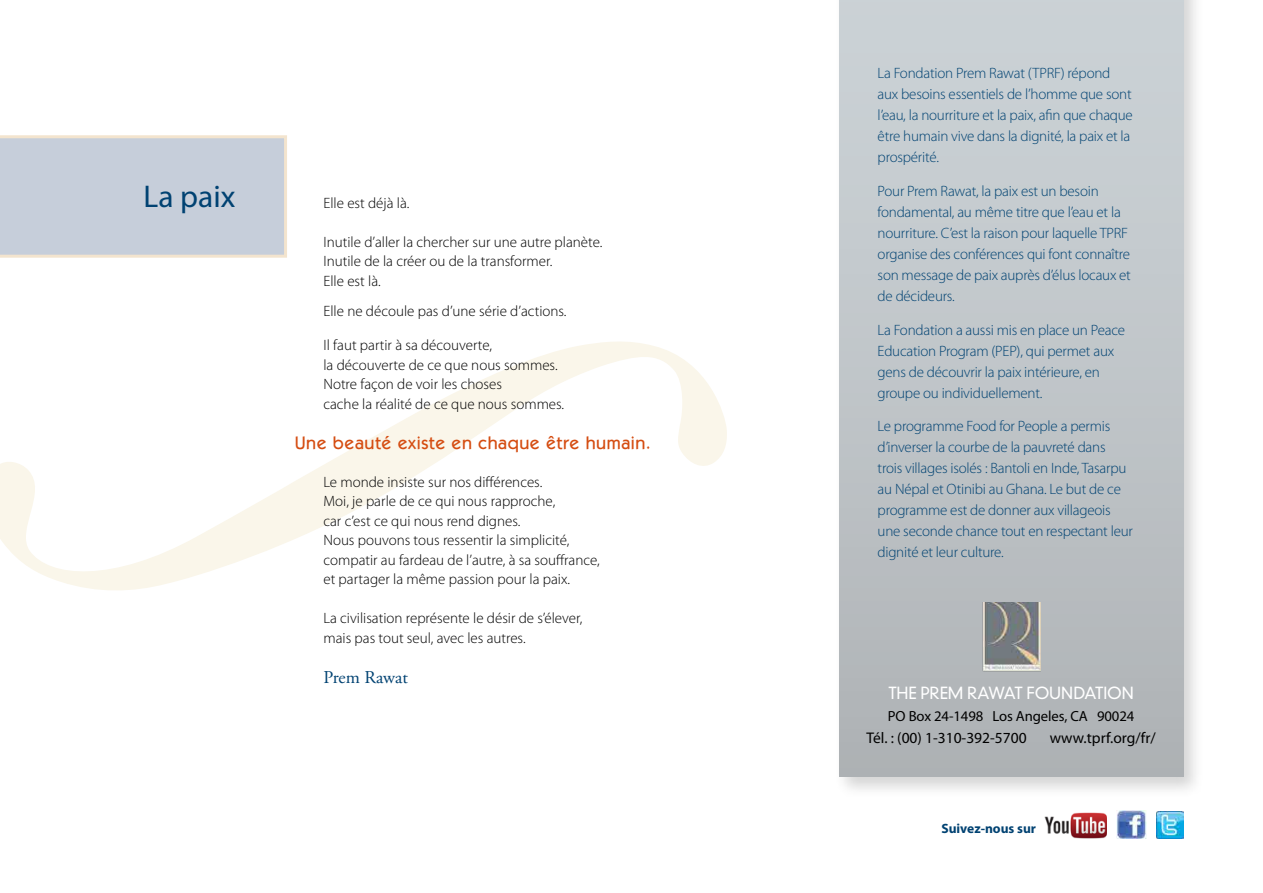
<style>
.page{position:relative;width:1263px;height:893px;background:#fff}
.page>*{position:absolute;margin:0;border:0;box-sizing:border-box;transform-origin:0 0}
.t1{font:31.5px "Myriad Pro";color:#004272}
.t2{font:500 18px "Itc Kabel";letter-spacing:.03em;color:#d54d12}
.t3{font:18px "Adobe Garamond Pro";color:#004272}
.t4{font:300 16.2px "DIN Neuzeit Grotesk";letter-spacing:-.01em;color:#fff}
.t5{font:15.45px "Myriad Pro";color:#000}
.t6{font:300 15px/21px "Myriad Pro";letter-spacing:-.015em;color:#004272}
.t7{font:300 15px/19.5px "Myriad Pro";color:#000}
.t8{font:14.7px "Myriad Pro";letter-spacing:-.005em;color:#000}
.t9{font:700 13.5px "Myriad Pro";color:#004272}
</style>
<div class="page">
<div style="left:834px;top:0;width:371px;height:798px;background:#000;opacity:.17"></div>
<div style="left:839px;top:0;width:344px;height:777px;background:linear-gradient(to bottom,#cdd4d8,#afb3b6)"></div>
<svg style="left:0;top:341px;width:727px;height:249px"></svg>
<svg style="left:0;top:135px;width:287px;height:123px;background:#c8cfd9"></svg>
<img style="left:1116px;top:810px;width:30px;height:29px">
<img style="left:1044px;top:812px;width:62px;height:27px">
<img style="left:1157px;top:812px;width:26px;height:26px">
<img style="left:982px;top:603px;width:58px;height:69px">
<h1 class="t1" style="left:144px;top:177px;width:93px">La paix</h1>
<p class="t7" style="left:323px;top:193px;width:88px">Elle est déjà là.</p>
<p class="t7" style="left:323px;top:232px;width:281px">Inutile d’aller la chercher sur une autre planète.<br>Inutile de la créer ou de la transformer.<br>Elle est là.</p>
<p class="t7" style="left:323px;top:301px;width:245px">Elle ne découle pas d’une série d’actions.</p>
<p class="t7" style="left:323px;top:336px;width:242px">Il faut partir à sa découverte,<br>la découverte de ce que nous sommes.<br>Notre façon de voir les choses<br>cache la réalité de ce que nous sommes.</p>
<p class="t2" style="left:295px;top:432px;width:358px">Une beauté existe en chaque être humain.</p>
<p class="t7" style="left:323px;top:472px;width:278px">Le monde insiste sur nos différences.<br>Moi, je parle de ce qui nous rapproche,<br>car c’est ce qui nous rend dignes.<br>Nous pouvons tous ressentir la simplicité, compatir au fardeau de l’autre, à sa souffrance, et partager la même passion pour la paix.</p>
<p class="t7" style="left:323px;top:609px;width:261px">La civilisation représente le désir de s’élever, mais pas tout seul, avec les autres.</p>
<p class="t3" style="left:323px;top:667px;width:86px">Prem Rawat</p>
<p class="t6" style="left:878px;top:63px;width:257px">La Fondation Prem Rawat (TPRF) répond aux besoins essentiels de l’homme que sont l’eau, la nourriture et la paix, afin que chaque être humain vive dans la dignité, la paix et la prospérité.</p>
<p class="t6" style="left:878px;top:181px;width:255px">Pour Prem Rawat, la paix est un besoin fondamental, au même titre que l’eau et la nourriture. C’est la raison pour laquelle TPRF organise des conférences qui font connaître son message de paix auprès d’élus locaux et de décideurs.</p>
<p class="t6" style="left:878px;top:319px;width:249px">La Fondation a aussi mis en place un Peace Education Program (PEP), qui permet aux gens de découvrir la paix intérieure, en groupe ou individuellement.</p>
<p class="t6" style="left:878px;top:416px;width:257px">Le programme Food for People a permis d’inverser la courbe de la pauvreté dans trois villages isolés : Bantoli en Inde, Tasarpu au Népal et Otinibi au Ghana. Le but de ce programme est de donner aux villageois une seconde chance tout en respectant leur dignité et leur culture.</p>
<p class="t4" style="left:888px;top:684px;width:247px">THE PREM RAWAT FOUNDATION</p>
<p class="t8" style="left:888px;top:707px;width:248px">PO Box 24-1498 Los Angeles, CA 90024</p>
<p class="t5" style="left:866px;top:728px;width:162px">Tél. : (00) 1-310-392-5700</p>
<p class="t5" style="left:1050px;top:728px;width:107px">www.tprf.org/fr/</p>
<p class="t9" style="left:941px;top:821px;width:96px">Suivez-nous sur</p>
</div>
